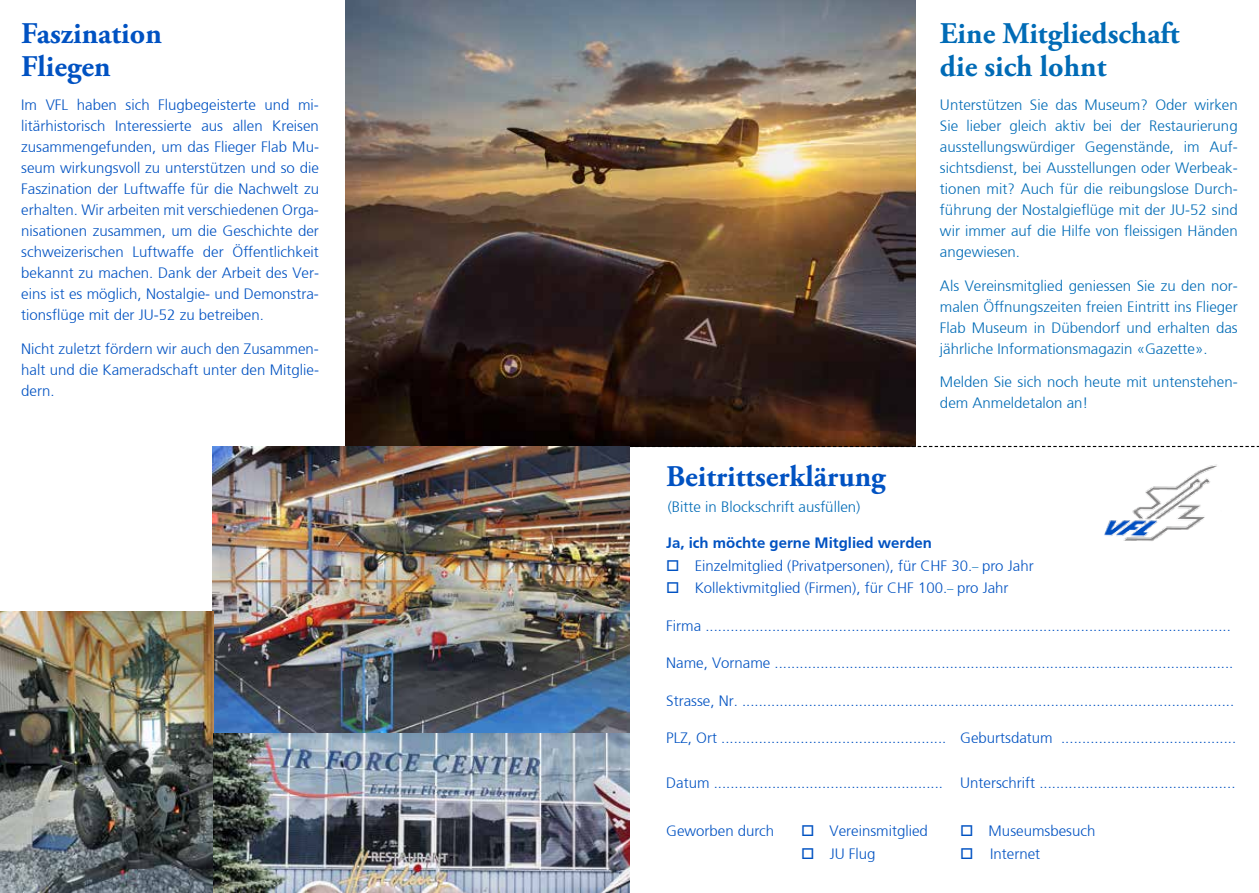
<style>
.page{position:relative;width:1259px;height:893px;background:#fff}
.page>*{position:absolute;margin:0;border:0;box-sizing:border-box;transform-origin:0 0}
.t1{font:700 30px/33px "Adobe Garamond Pro";color:#0052c2}
.t2{font:700 30px/33px "Adobe Garamond Pro";color:#006bb6}
.t3{font:300 15px/21px "L Frutiger";color:#0052c2;text-align:justify}
.t4{font:300 15px/21px "L Frutiger";color:#006bb6;text-align:justify}
.t5{font:300 15px "L Frutiger";color:#0052c2}
.s1{font-size:12.75px;color:#006bb6}
</style>
<div class="page">
<img style="left:345px;top:0;width:570px;height:446px">
<img style="left:1104px;top:464px;width:113px;height:77px">
<svg style="left:629px;top:446px;width:630px;height:1px"></svg>
<img style="left:213px;top:446px;width:416px;height:287px">
<img style="left:0;top:611px;width:214px;height:282px">
<img style="left:214px;top:733px;width:415px;height:160px">
<h1 class="t1" style="left:21px;top:18px;width:142px">Faszination<br>Fliegen</h1>
<p class="t3" style="left:21px;top:94px;width:299px">Im VFL haben sich Flugbegeisterte und mi&shy;litärhistorisch Interessierte aus allen Kreisen zusammengefunden, um das Flieger Flab Mu&shy;seum wirkungsvoll zu unterstützen und so die Faszination der Luftwaffe für die Nachwelt zu erhalten. Wir arbeiten mit verschiedenen Orga&shy;nisationen zusammen, um die Geschichte der schweizerischen Luftwaffe der Öffentlichkeit bekannt zu machen. Dank der Arbeit des Ver&shy;eins ist es möglich, Nostalgie- und Demonstra&shy;tionsflüge mit der JU-52 zu betreiben.</p>
<p class="t3" style="left:21px;top:338px;width:299px">Nicht zuletzt fördern wir auch den Zusammen&shy;halt und die Kameradschaft unter den Mitglie&shy;dern.</p>
<h1 class="t1" style="left:666px;top:461px;width:221px">Beitrittserklärung</h1>
<p class="t4" style="left:668px;top:496px;width:194px">(Bitte in Blockschrift ausfüllen)</p>
<h1 class="t2" style="left:940px;top:18px;width:241px">Eine Mitgliedschaft die sich lohnt</h1>
<p class="t4" style="left:940px;top:94px;width:299px">Unterstützen Sie das Museum? Oder wirken Sie lieber gleich aktiv bei der Restaurierung ausstellungswürdiger Gegenstände, im Auf&shy;sichtsdienst, bei Ausstellungen oder Werbeak&shy;tionen mit? Auch für die reibungslose Durch&shy;führung der Nostalgieflüge mit der JU-52 sind wir immer auf die Hilfe von fleissigen Händen angewiesen.</p>
<p class="t4" style="left:940px;top:275px;width:299px">Als Vereinsmitglied geniessen Sie zu den nor&shy;malen Öffnungszeiten freien Eintritt ins Flieger Flab Museum in Dübendorf und erhalten das jährliche Informationsmagazin «Gazette».</p>
<p class="t4" style="left:940px;top:372px;width:299px">Melden Sie sich noch heute mit untenstehen&shy;dem Anmeldetalon an!</p>
<p class="t5" style="left:666px;top:534px;width:267px">Ja, ich möchte gerne Mitglied werden</p>
<p class="t3" style="left:666px;top:555px;width:369px">□ Einzelmitglied (Privatpersonen), für CHF 30.<span class="s1">–</span> pro Jahr</p>
<p class="t3" style="left:666px;top:578px;width:344px">□ Kollektivmitglied (Firmen), für CHF 100.<span class="s1">–</span> pro Jahr</p>
<p class="t3" style="left:666px;top:615px;width:566px">Firma ..............................................................................................................................</p>
<p class="t3" style="left:666px;top:653px;width:569px">Name, Vorname ..............................................................................................................</p>
<p class="t3" style="left:666px;top:690px;width:569px">Strasse, Nr. ......................................................................................................................</p>
<p class="t3" style="left:666px;top:728px;width:571px">PLZ, Ort ...................................................... Geburtsdatum ..........................................</p>
<p class="t3" style="left:666px;top:773px;width:571px">Datum ....................................................... Unterschrift ...............................................</p>
<p class="t3" style="left:666px;top:821px;width:110px">Geworben durch</p>
<p class="t3" style="left:801px;top:821px;width:128px">□ Vereinsmitglied</p>
<p class="t3" style="left:960px;top:821px;width:137px">□ Museumsbesuch</p>
<p class="t3" style="left:801px;top:843px;width:76px">□ JU Flug</p>
<p class="t3" style="left:960px;top:843px;width:81px">□ Internet</p>
</div>
